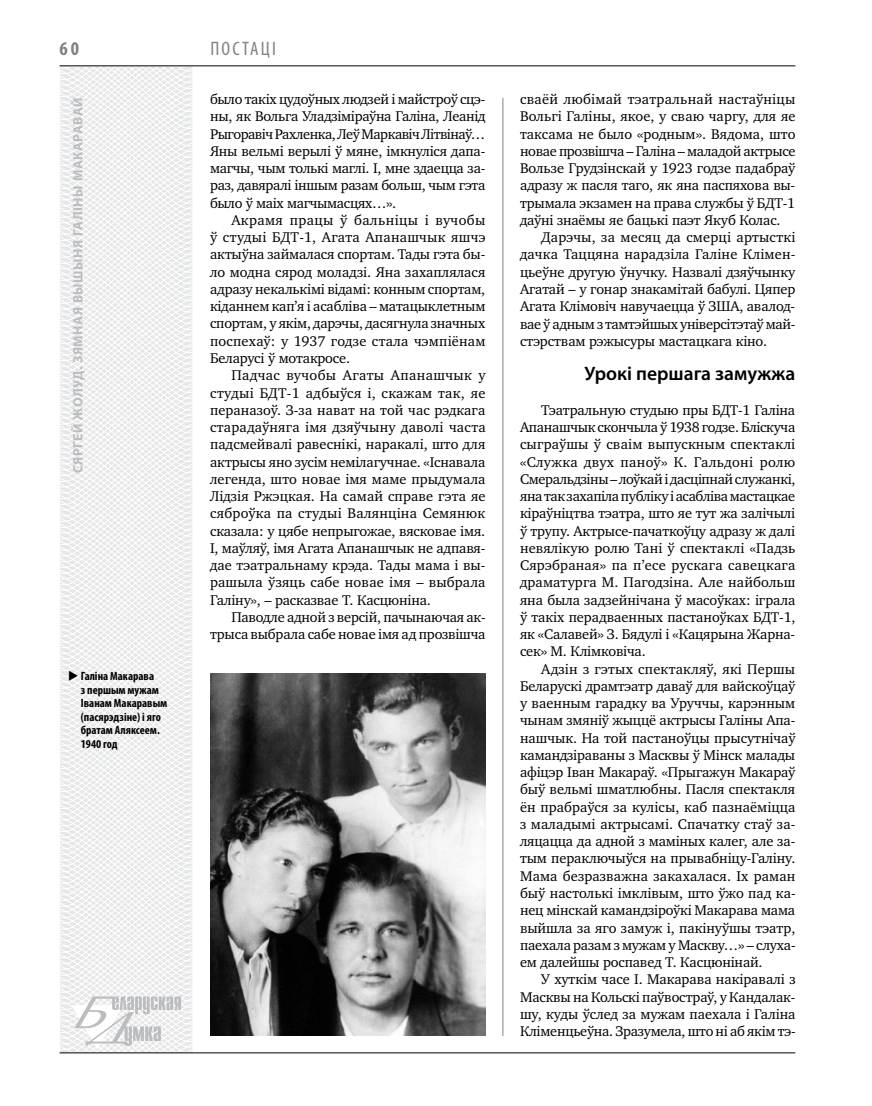
<style>
.page{position:relative;width:872px;height:1106px;background:#fff}
.page>*{position:absolute;margin:0;border:0;box-sizing:border-box;transform-origin:0 0}
.t1{font:600 19.5px "Myriad Pro";color:#000}
.t2{font:condensed 19.5px "Myriad Pro";color:#808285}
.t3{font:700 condensed 19.5px "Myriad Pro";color:#808285}
.t4{font:14.4px/17.2px "Charter C";letter-spacing:-.01em;color:#000;text-align:justify}
.t5{font:700 13.5px "Myriad Pro";letter-spacing:.04em;color:#bcbdc0}
.t6{font:700 condensed 12px/13.5px "Myriad Pro";color:#000}
</style>
<div class="page">
<svg style="left:59px;top:65px;width:192px;height:989px"></svg>
<hr style="left:502px;top:98px;width:1px;height:938px;background:#808285">
<hr style="left:60px;top:1052px;width:735px;height:1px;background:#000">
<svg style="left:71px;top:996px;width:110px;height:53px"></svg>
<hr style="left:60px;top:65px;width:735px;height:1px;background:#000">
<img style="left:210px;top:673px;width:275px;height:363px">
<svg style="left:79px;top:680px;width:12px;height:1px"></svg>
<h1 class="t3" style="left:60px;top:37px;width:21px">60</h1>
<p class="t5" style="left:69px;top:473px;width:377px;rotate:-90deg">Сяргей ЖОЛУД. Зямная вышыня Галіны Макаравай</p>
<p class="t6" style="left:81px;top:669px;width:88px;text-indent:-13px">◆ Галіна Макарава<br>з першым мужам<br>Іванам Макаравым (пасярэдзіне) і яго братам Аляксеем.<br>1940 год</p>
<h1 class="t2" style="left:210px;top:37px;width:67px">Постаці</h1>
<p class="t4" style="left:210px;top:91px;width:277px">было такіх цудоўных людзей і майстроў сцэ&shy;ны, як Вольга Уладзіміраўна Галіна, Леанід Рыгоравіч Рахленка, Леў Маркавіч Літвінаў… Яны вельмі верылі ў мяне, імкнуліся дапа&shy;магчы, чым толькі маглі. І, мне здаецца за&shy;раз, давяралі іншым разам больш, чым гэта было ў маіх магчымасцях…».</p>
<p class="t4" style="left:210px;top:211px;width:277px;text-indent:21px">Акрамя працы ў бальніцы і вучобы ў студыі БДТ-1, Агата Апанашчык яшчэ актыўна займалася спортам. Тады гэта бы&shy;ло модна сярод моладзі. Яна захаплялася адразу некалькімі відамі: конным спортам, кіданнем кап’я і асабліва – матацыклетным спортам, у якім, дарэчы, дасягнула значных поспехаў: у 1937 годзе стала чэмпіёнам Беларусі ў мотакросе.</p>
<p class="t4" style="left:210px;top:367px;width:277px;text-indent:21px">Падчас вучобы Агаты Апанашчык у студыі БДТ-1 адбыўся і, скажам так, яе пераназоў. З-за нават на той час рэдкага старадаўняга імя дзяўчыну даволі часта падсмейвалі равеснікі, наракалі, што для актрысы яно зусім немілагучнае. «Існавала легенда, што новае імя маме прыдумала Лідзія Ржэцкая. На самай справе гэта яе сяброўка па студыі Валянціна Семянюк сказала: у цябе непрыгожае, вясковае імя.<br>І, маўляў, імя Агата Апанашчык не адпавя&shy;дае тэатральнаму крэда. Тады мама і вы&shy;рашыла ўзяць сабе новае імя – выбрала Галіну», – расказвае Т. Касцюніна.</p>
<p class="t4" style="left:210px;top:608px;width:277px;text-align:right">Паводле адной з версій, пачынаючая ак&shy;трыса выбрала сабе новае імя ад прозвішча</p>
<p class="t4" style="left:520px;top:91px;width:277px">сваёй любімай тэатральнай настаўніцы Вольгі Галіны, якое, у сваю чаргу, для яе таксама не было «родным». Вядома, што новае прозвішча – Галіна – маладой актрысе Вользе Грудзінскай у 1923 годзе падабраў адразу ж пасля таго, як яна паспяхова вы&shy;трымала экзамен на права службы ў БДТ-1 даўні знаёмы яе бацькі паэт Якуб Колас.</p>
<p class="t4" style="left:520px;top:229px;width:277px;text-indent:21px">Дарэчы, за месяц да смерці артысткі дачка Таццяна нарадзіла Галіне Клімен&shy;цьеўне другую ўнучку. Назвалі дзяўчынку Агатай – у гонар знакамітай бабулі. Цяпер Агата Клімовіч навучаецца ў ЗША, авалод&shy;вае ў адным з тамтэйшых універсітэтаў май&shy;стэрствам рэжысуры мастацкага кіно.</p>
<h1 class="t1" style="left:584px;top:361px;width:212px">Урокі першага замужжа</h1>
<p class="t4" style="left:520px;top:401px;width:277px;text-indent:21px">Тэатральную студыю пры БДТ-1 Галіна Апанашчык скончыла ў 1938 годзе. Бліскуча сыграўшы ў сваім выпускным спектаклі «Служка двух паноў» К. Гальдоні ролю Смеральдзіны – лоўкай і дасціпнай служанкі, яна так захапіла публіку і асабліва мастацкае кіраўніцтва тэатра, што яе тут жа залічылі ў трупу. Актрысе-пачаткоўцу адразу ж далі невялікую ролю Тані ў спектаклі «Падзь Сярэбраная» па п’есе рускага савецкага драматурга М. Пагодзіна. Але найбольш яна была задзейнічана ў масоўках: іграла ў такіх перадваенных пастаноўках БДТ-1, як «Салавей» З. Бядулі і «Кацярына Жарна&shy;сек» М. Клімковіча.</p>
<p class="t4" style="left:520px;top:660px;width:277px;text-indent:21px">Адзін з гэтых спектакляў, які Першы Беларускі драмтэатр даваў для вайскоўцаў у ваенным гарадку ва Уруччы, карэнным чынам змяніў жыццё актрысы Галіны Апа&shy;нашчык. На той пастаноўцы прысутнічаў камандзіраваны з Масквы ў Мінск малады афіцэр Іван Макараў. «Прыгажун Макараў быў вельмі шматлюбны. Пасля спектакля ён прабраўся за кулісы, каб пазнаёміцца з маладымі актрысамі. Спачатку стаў за&shy;ляцацца да адной з маміных калег, але за&shy;тым пераключыўся на прывабніцу-Галіну.<br>Мама безразважна закахалася. Іх раман быў настолькі імклівым, што ўжо пад ка&shy;нец мінскай камандзіроўкі Макарава мама выйшла за яго замуж і, пакінуўшы тэатр, паехала разам з мужам у Маскву…» – слуха&shy;ем далейшы роспавед Т. Касцюнінай.</p>
<p class="t4" style="left:520px;top:970px;width:277px;text-indent:21px">У хуткім часе І. Макарава накіравалі з Масквы на Кольскі паўвостраў, у Кандалак&shy;шу, куды ўслед за мужам паехала і Галіна Кліменцьеўна. Зразумела, што ні аб якім тэ-</p>
</div>
